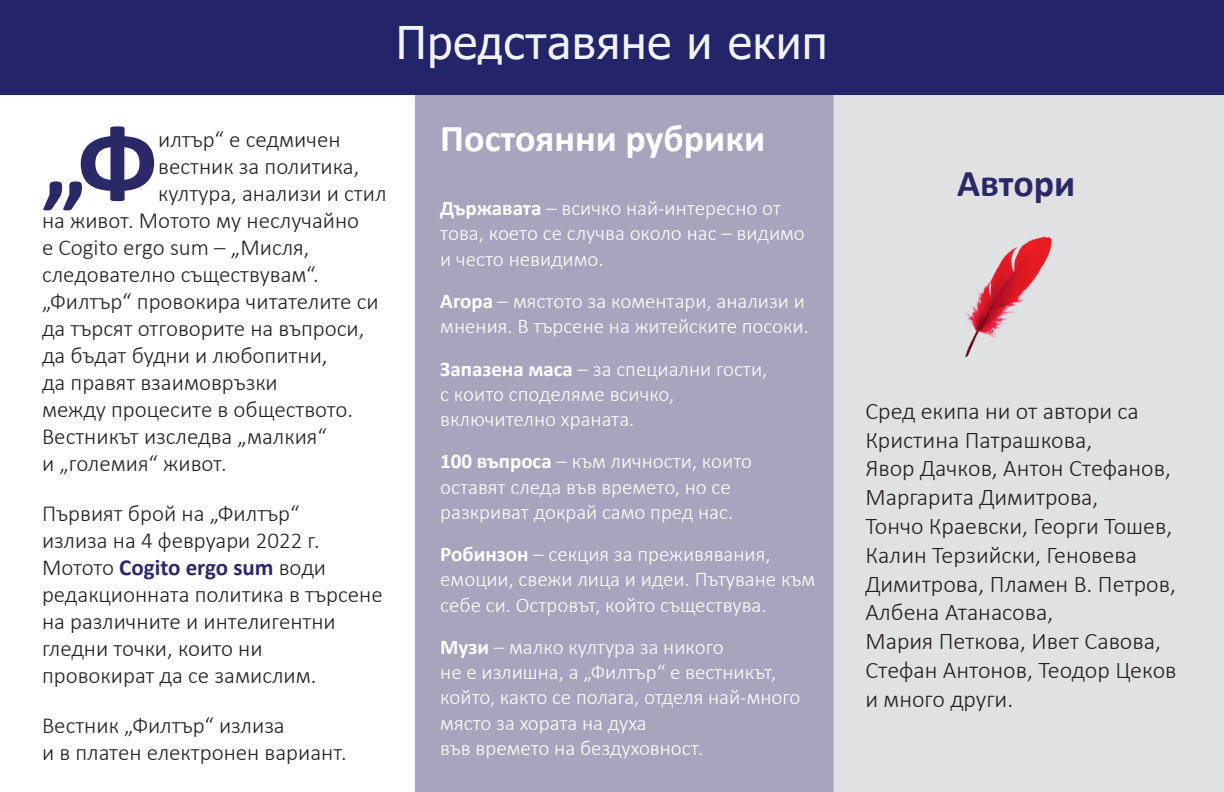
<style>
.page{position:relative;width:1224px;height:792px;background:#fff}
.page>*{position:absolute;margin:0;border:0;box-sizing:border-box;transform-origin:0 0}
.t1{font:700 103.4px "Calibri";color:#2b2868}
.t2{font:45px "Tahoma";letter-spacing:.02em;color:#f1f4f7}
.t3{font:700 38px "Calibri";color:#fff}
.t4{font:700 38px "Calibri";color:#2b2868}
.t5{font:300 24px/28.8px "Calibri";color:#231f20}
.t6{font:300 23px/27px "Calibri";color:#231f20}
.t7{font:300 21px/25.2px "Calibri";color:#fff}
.s1{font-size:112.8px}
.s2{font-weight:700;color:#2b2868}
.s3{font-weight:700}
</style>
<div class="page">
<div style="left:834px;top:93px;width:390px;height:699px;background:#e0e1e3"></div>
<div style="left:415px;top:95px;width:419px;height:697px;background:#a9a3bd"></div>
<div style="left:0;top:0;width:1224px;height:95px;background:#232469"></div>
<img style="left:965px;top:236px;width:88px;height:122px">
<p class="t2" style="left:396px;top:13px;width:433px">Представяне и екип</p>
<p class="t1" style="left:42px;top:88px;width:118px">„<span class="s1">Ф</span></p>
<p class="t6" style="left:158px;top:125px;width:184px">илтър“ е седмичен</p>
<p class="t6" style="left:158px;top:152px;width:203px">вестник за политика,</p>
<p class="t6" style="left:158px;top:179px;width:230px">култура, анализи и стил</p>
<p class="t6" style="left:42px;top:206px;width:319px">на живот. Мотото му неслучайно</p>
<p class="t6" style="left:42px;top:233px;width:269px">е Cogito ergo sum – „Мисля,</p>
<p class="t6" style="left:42px;top:260px;width:278px">следователно съществувам“.</p>
<p class="t6" style="left:42px;top:287px;width:338px">„Филтър“ провокира читателите си</p>
<p class="t6" style="left:42px;top:314px;width:324px">да търсят отговорите на въпроси,</p>
<p class="t6" style="left:42px;top:341px;width:287px">да бъдат будни и любопитни,</p>
<p class="t6" style="left:42px;top:368px;width:237px">да правят взаимовръзки</p>
<p class="t6" style="left:42px;top:395px;width:313px">между процесите в обществото.</p>
<p class="t6" style="left:42px;top:422px;width:287px">Вестникът изследва „малкия“</p>
<p class="t6" style="left:42px;top:449px;width:186px">и „големия“ живот.</p>
<p class="t6" style="left:42px;top:499px;width:279px">Първият брой на „Филтър“ излиза на 4 февруари 2022 г.</p>
<p class="t6" style="left:42px;top:553px;width:342px">Мотото <span class="s2">Cogito ergo sum</span> води редакционната политика в търсене на различните и интелигентни гледни точки, които ни<br>провокират да се замислим.</p>
<p class="t6" style="left:42px;top:711px;width:306px">Вестник „Филтър“ излиза<br>и в платен електронен вариант.</p>
<p class="t3" style="left:440px;top:112px;width:327px">Постоянни рубрики</p>
<p class="t7" style="left:440px;top:195px;width:366px"><span class="s3">Държавата</span> – всичко най-интересно от това, което се случва около нас – видимо и често невидимо.</p>
<p class="t7" style="left:440px;top:288px;width:370px"><span class="s3">Агора</span> – мястото за коментари, анализи и мнения. В търсене на житейските посоки.</p>
<p class="t7" style="left:440px;top:356px;width:329px"><span class="s3">Запазена маса</span> – за специални гости, с които споделяме всичко, включително храната.</p>
<p class="t7" style="left:440px;top:449px;width:313px"><span class="s3">100 въпроса</span> – към личности, които оставят следа във времето, но се разкриват докрай само пред нас.</p>
<p class="t7" style="left:440px;top:541px;width:376px"><span class="s3">Робинзон</span> – секция за преживявания, емоции, свежи лица и идеи. Пътуване към себе си. Островът, който съществува.</p>
<p class="t7" style="left:440px;top:634px;width:362px"><span class="s3">Музи</span> – малко култура за никого<br>не е излишна, а „Филтър“ е вестникът, който, както се полага, отделя най-много място за хората на духа<br>във времето на бездуховност.</p>
<p class="t4" style="left:957px;top:157px;width:120px">Автори</p>
<p class="t5" style="left:865px;top:396px;width:313px">Сред екипа ни от автори са<br>Кристина Патрашкова,<br>Явор Дачков, Антон Стефанов,<br>Маргарита Димитрова,<br>Тончо Краевски, Георги Тошев,<br>Калин Терзийски, Геновева<br>Димитрова, Пламен В. Петров,<br>Албена Атанасова,<br>Мария Петкова, Ивет Савова,<br>Стефан Антонов, Теодор Цеков и много други.</p>
</div>
